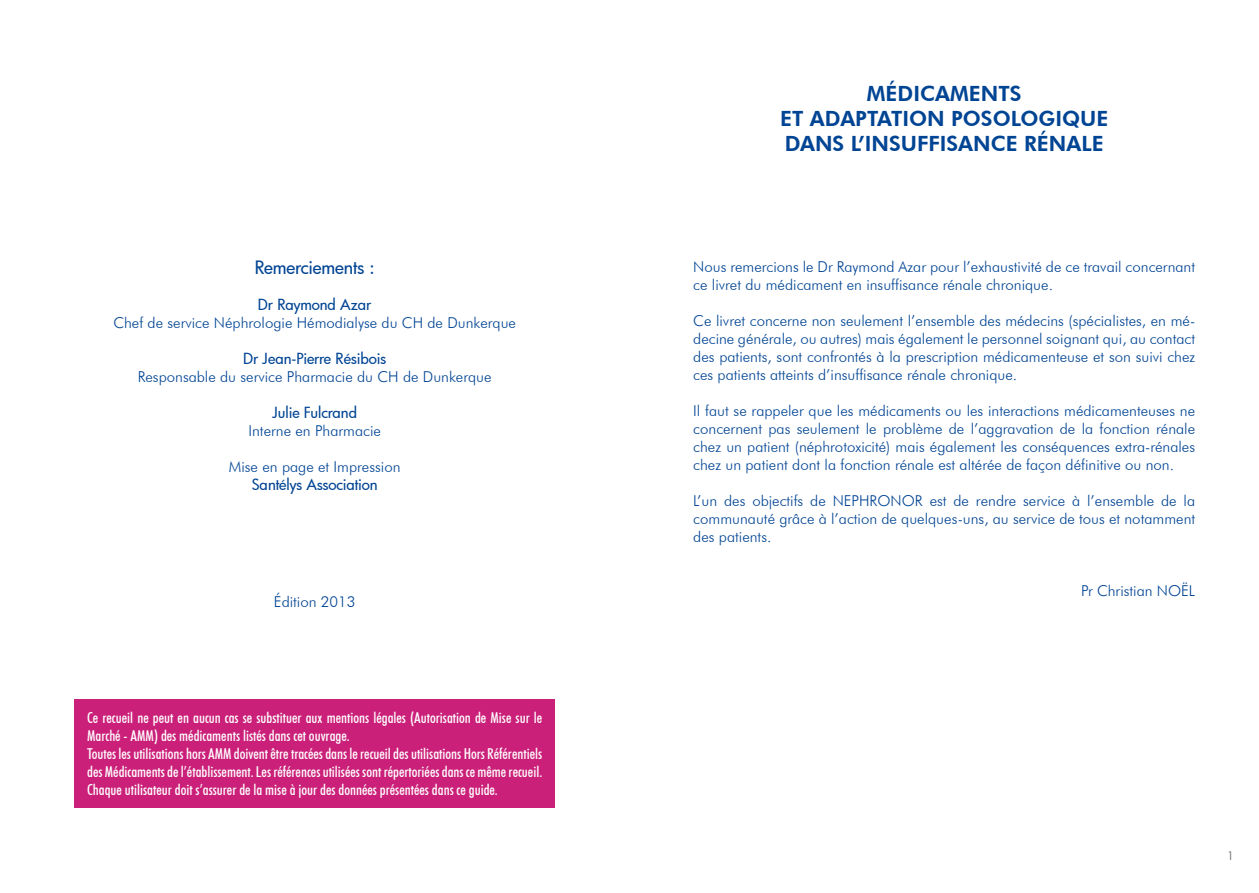
<style>
.page{position:relative;width:1259px;height:893px;background:#fff}
.page>*{position:absolute;margin:0;border:0;box-sizing:border-box;transform-origin:0 0}
.t1{font:800 21px/25.2px "Futura BT";color:#004494;text-align:center}
.t2{font:500 18px "Futura";letter-spacing:-.01em;color:#004494}
.t3{font:300 15px/18px "Futura BT";color:#004494;text-align:justify}
.t4{font:500 condensed 15px/18px "Futura BT";color:#fff}
.t5{font:500 15px "Futura";letter-spacing:-.005em;color:#004494}
.t6{font:300 12px "Futura BT";color:#58585a}
</style>
<div class="page">
<div style="left:74px;top:699px;width:481px;height:109px;background:#cb2079"></div>
<p class="t2" style="left:255px;top:255px;width:121px">Remerciements :</p>
<p class="t5" style="left:258px;top:294px;width:115px">Dr Raymond Azar</p>
<p class="t3" style="left:113px;top:314px;width:404px">Chef de service Néphrologie Hémodialyse du CH de Dunkerque</p>
<p class="t5" style="left:243px;top:348px;width:145px">Dr Jean-Pierre Résibois</p>
<p class="t3" style="left:138px;top:368px;width:355px">Responsable du service Pharmacie du CH de Dunkerque</p>
<p class="t5" style="left:272px;top:402px;width:86px">Julie Fulcrand</p>
<p class="t3" style="left:248px;top:422px;width:134px">Interne en Pharmacie</p>
<p class="t3" style="left:229px;top:458px;width:173px">Mise en page et Impression</p>
<p class="t5" style="left:252px;top:474px;width:128px">Santélys Association</p>
<p class="t3" style="left:274px;top:593px;width:83px">Édition 2013</p>
<p class="t4" style="left:87px;top:709px;width:456px">Ce recueil ne peut en aucun cas se substituer aux mentions légales (Autorisation de Mise sur le Marché - AMM) des médicaments listés dans cet ouvrage.<br>Toutes les utilisations hors AMM doivent être tracées dans le recueil des utilisations Hors Référentiels des Médicaments de l’établissement. Les références utilisées sont répertoriées dans ce même recueil.<br>Chaque utilisateur doit s’assurer de la mise à jour des données présentées dans ce guide.</p>
<h1 class="t1" style="left:780px;top:81px;width:330px">MÉDICAMENTS<br>ET ADAPTATION POSOLOGIQUE<br>DANS L’INSUFFISANCE RÉNALE</h1>
<p class="t3" style="left:693px;top:257px;width:503px">Nous remercions le Dr Raymond Azar pour l’exhaustivité de ce travail concernant ce livret du médicament en insuffisance rénale chronique.</p>
<p class="t3" style="left:693px;top:311px;width:503px">Ce livret concerne non seulement l’ensemble des médecins (spécialistes, en mé&shy;decine générale, ou autres) mais également le personnel soignant qui, au contact des patients, sont confrontés à la prescription médicamenteuse et son suivi chez ces patients atteints d’insuffisance rénale chronique.</p>
<p class="t3" style="left:693px;top:401px;width:503px">Il faut se rappeler que les médicaments ou les interactions médicamenteuses ne concernent pas seulement le problème de l’aggravation de la fonction rénale chez un patient (néphrotoxicité) mais également les conséquences extra-rénales chez un patient dont la fonction rénale est altérée de façon définitive ou non.</p>
<p class="t3" style="left:693px;top:491px;width:503px">L’un des objectifs de NEPHRONOR est de rendre service à l’ensemble de la communauté grâce à l’action de quelques-uns, au service de tous et notamment des patients.</p>
<p class="t3" style="left:1081px;top:581px;width:116px">Pr Christian NOËL</p>
<p class="t6" style="left:1227px;top:848px;width:8px">1</p>
</div>
